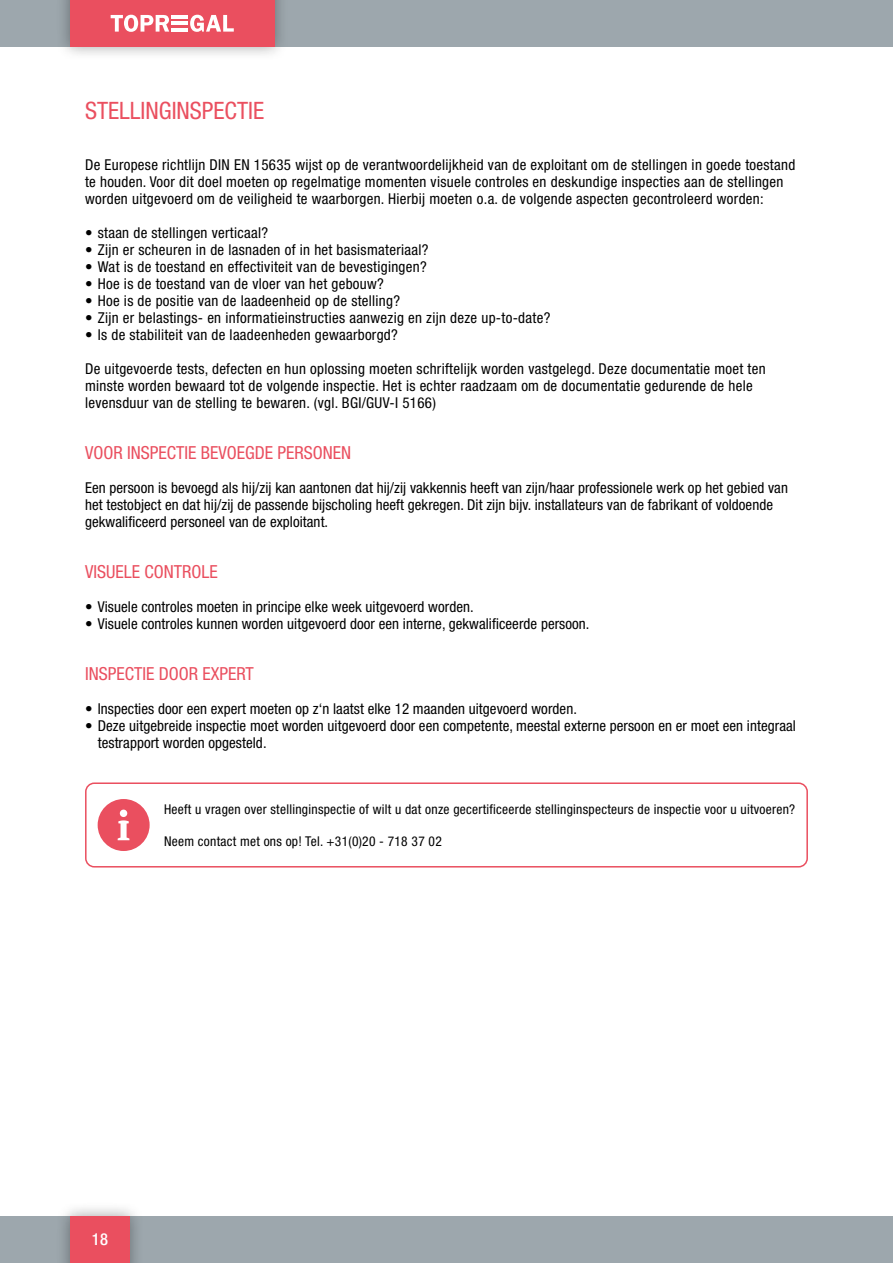
<style>
.page{position:relative;width:893px;height:1263px;background:#fff}
.page>*{position:absolute;margin:0;border:0;box-sizing:border-box;transform-origin:0 0}
.t1{font:condensed 24px "Helvetica Neue LT Pro";color:#ea4f5f}
.t2{font:condensed 18px "Helvetica Neue LT Pro";color:#ea4f5f}
.t3{font:500 condensed 16.5px "Helvetica Neue LT Pro";color:#fff}
.t4{font:condensed 15px/17px "Helvetica Neue LT Pro";letter-spacing:.02em;color:#000}
.t5{font:condensed 13.5px "Helvetica Neue LT Pro";letter-spacing:.02em;color:#000}
</style>
<div class="page">
<div style="left:0;top:1216px;width:893px;height:47px;background:#9da7ad"></div>
<div style="left:0;top:0;width:893px;height:47px;background:#9da7ad"></div>
<div style="left:56px;top:0;width:233px;height:61px;background:#000;opacity:.35"></div>
<div style="left:70px;top:0;width:204px;height:47px;background:#ea4f5f"></div>
<div style="left:56px;top:1202px;width:88px;height:61px;background:#000;opacity:.35"></div>
<div style="left:70px;top:1216px;width:60px;height:47px;background:#ea4f5f"></div>
<svg style="left:111px;top:15px;width:58px;height:17px"></svg>
<svg style="left:190px;top:15px;width:44px;height:17px"></svg>
<hr style="left:171px;top:15px;width:17px;height:3px;background:#fff">
<hr style="left:171px;top:22px;width:17px;height:3px;background:#fff">
<hr style="left:171px;top:28px;width:17px;height:4px;background:#fff">
<div style="left:85px;top:782px;width:723px;height:85px;border:2px solid #ea4f5f;border-radius:9px"></div>
<svg style="left:98px;top:799px;width:52px;height:52px"></svg>
<h1 class="t1" style="left:85px;top:96px;width:181px">STELLINGINSPECTIE</h1>
<p class="t4" style="left:85px;top:156px;width:712px">De Europese richtlijn DIN EN 15635 wijst op de verantwoordelijkheid van de exploitant om de stellingen in goede toestand te houden. Voor dit doel moeten op regelmatige momenten visuele controles en deskundige inspecties aan de stellingen worden uitgevoerd om de veiligheid te waarborgen. Hierbij moeten o.a. de volgende aspecten gecontroleerd worden:</p>
<p class="t4" style="left:85px;top:224px;width:185px">• staan de stellingen verticaal?</p>
<p class="t4" style="left:85px;top:241px;width:345px">• Zijn er scheuren in de lasnaden of in het basismateriaal?</p>
<p class="t4" style="left:85px;top:258px;width:343px">• Wat is de toestand en effectiviteit van de bevestigingen?</p>
<p class="t4" style="left:85px;top:275px;width:300px">• Hoe is de toestand van de vloer van het gebouw?</p>
<p class="t4" style="left:85px;top:292px;width:317px">• Hoe is de positie van de laadeenheid op de stelling?</p>
<p class="t4" style="left:85px;top:309px;width:467px">• Zijn er belastings- en informatieinstructies aanwezig en zijn deze up-to-date?</p>
<p class="t4" style="left:85px;top:326px;width:314px">• Is de stabiliteit van de laadeenheden gewaarborgd?</p>
<p class="t4" style="left:85px;top:360px;width:682px">De uitgevoerde tests, defecten en hun oplossing moeten schriftelijk worden vastgelegd. Deze documentatie moet ten minste worden bewaard tot de volgende inspectie. Het is echter raadzaam om de documentatie gedurende de hele levensduur van de stelling te bewaren. (vgl. BGI/GUV-I 5166)</p>
<p class="t2" style="left:85px;top:442px;width:268px">VOOR INSPECTIE BEVOEGDE PERSONEN</p>
<p class="t4" style="left:85px;top:479px;width:704px">Een persoon is bevoegd als hij/zij kan aantonen dat hij/zij vakkennis heeft van zijn/haar professionele werk op het gebied van het testobject en dat hij/zij de passende bijscholing heeft gekregen. Dit zijn bijv. installateurs van de fabrikant of voldoende gekwalificeerd personeel van de exploitant.</p>
<p class="t2" style="left:85px;top:561px;width:134px">VISUELE CONTROLE</p>
<p class="t4" style="left:85px;top:598px;width:390px">• Visuele controles moeten in principe elke week uitgevoerd worden.</p>
<p class="t4" style="left:85px;top:615px;width:506px">• Visuele controles kunnen worden uitgevoerd door een interne, gekwalificeerde persoon.</p>
<p class="t2" style="left:85px;top:663px;width:170px">INSPECTIE DOOR EXPERT</p>
<p class="t4" style="left:85px;top:700px;width:493px">• Inspecties door een expert moeten op z‘n laatst elke 12 maanden uitgevoerd worden.</p>
<p class="t4" style="left:98px;top:717px;width:700px;text-indent:-13px">• Deze uitgebreide inspectie moet worden uitgevoerd door een competente, meestal externe persoon en er moet een integraal testrapport worden opgesteld.</p>
<p class="t5" style="left:164px;top:801px;width:633px">Heeft u vragen over stellinginspectie of wilt u dat onze gecertificeerde stellinginspecteurs de inspectie voor u uitvoeren?</p>
<p class="t5" style="left:164px;top:833px;width:279px">Neem contact met ons op! Tel. +31(0)20 - 718 37 02</p>
<p class="t3" style="left:92px;top:1229px;width:18px">18</p>
</div>
